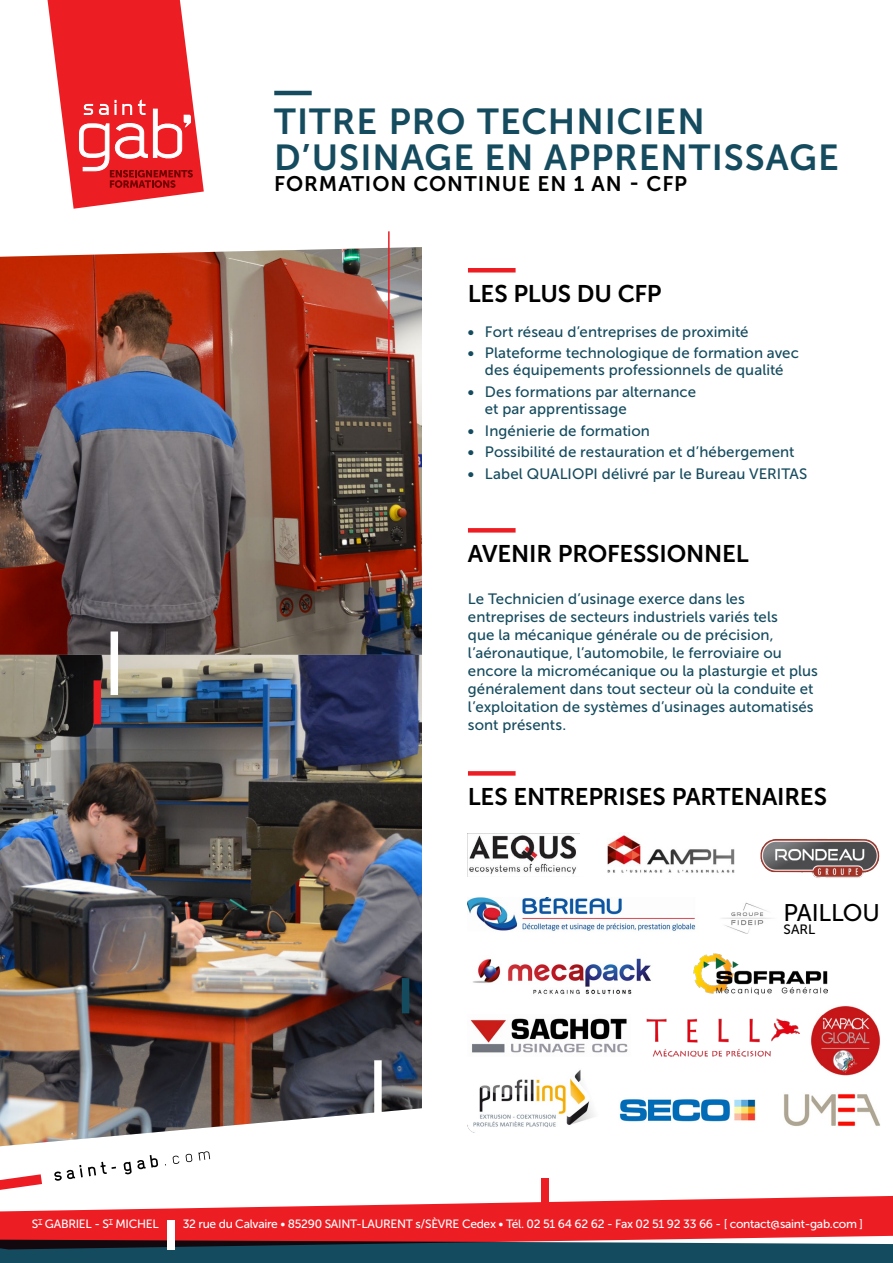
<style>
.page{position:relative;width:893px;height:1263px;background:#fff}
.page>*{position:absolute;margin:0;border:0;box-sizing:border-box;transform-origin:0 0}
.t1{font:36px/36px "Museo Sans 700";letter-spacing:.03em;color:#154b5e}
.t2{font:24px "Museo Sans 700";letter-spacing:-.01em;color:#000}
.t3{font:24px "Museo Sans 500";letter-spacing:-.01em;color:#000}
.t4{font:21px "Museo Sans 700";letter-spacing:.045em;color:#000}
.t5{font:15px/18px "Museo Sans 500";letter-spacing:.005em;color:#154b5e}
.t6{font:13.5px "Museo Sans 500";color:#000}
.t7{font:12px "Museo Sans 500";letter-spacing:-.025em;color:#fff}
.s1{font-family:"Museo Sans 700"}
</style>
<div class="page">
<svg style="left:47px;top:0;width:157px;height:209px"></svg>
<div style="left:0;top:1249px;width:893px;height:14px;background:#154b5e"></div>
<svg style="left:0;top:1196px;width:893px;height:53px;fill:#ed1d24"></svg>
<div style="left:167px;top:1220px;width:7px;height:29px;background:#fff"></div>
<div style="left:541px;top:1178px;width:8px;height:30px;background:#ed1d24"></div>
<img style="left:0;top:247px;width:422px;height:899px">
<hr style="left:388px;top:231px;width:2px;height:153px;background:#ed1d24">
<div style="left:402px;top:978px;width:7px;height:35px;background:#154b5e"></div>
<div style="left:111px;top:631px;width:7px;height:64px;background:#fff"></div>
<div style="left:374px;top:1060px;width:8px;height:64px;background:#fff"></div>
<div style="left:94px;top:680px;width:7px;height:44px;background:#ed1d24"></div>
<hr style="left:468px;top:268px;width:48px;height:4px;background:#ed1d24">
<div style="left:468px;top:528px;width:48px;height:5px;background:#ed1d24"></div>
<div style="left:468px;top:771px;width:48px;height:5px;background:#ed1d24"></div>
<img style="left:468px;top:833px;width:112px;height:41px">
<img style="left:607px;top:834px;width:128px;height:39px">
<img style="left:468px;top:897px;width:304px;height:36px">
<img style="left:811px;top:1006px;width:69px;height:69px">
<img style="left:473px;top:958px;width:178px;height:36px">
<img style="left:693px;top:953px;width:135px;height:42px">
<img style="left:646px;top:1019px;width:153px;height:38px">
<img style="left:470px;top:1018px;width:158px;height:35px">
<img style="left:468px;top:1069px;width:127px;height:64px">
<img style="left:760px;top:839px;width:120px;height:39px">
<img style="left:619px;top:1099px;width:137px;height:23px">
<img style="left:783px;top:1094px;width:97px;height:33px">
<hr style="left:274px;top:91px;width:38px;height:4px;background:#154b5e">
<div style="left:0;top:1148px;width:176px;height:49px;background:#fff"></div>
<svg style="left:54px;top:1151px;width:156px;height:30px"></svg>
<svg style="left:0;top:1174px;width:42px;height:16px"></svg>
<h1 class="t1" style="left:274px;top:103px;width:566px">TITRE PRO TECHNICIEN<br>D’USINAGE EN APPRENTISSAGE</h1>
<h3 class="t4" style="left:274px;top:172px;width:414px">FORMATION CONTINUE EN 1 AN - CFP</h3>
<h2 class="t2" style="left:468px;top:281px;width:195px">LES PLUS DU CFP</h2>
<p class="t5" style="left:468px;top:322px;width:282px"><span class="s1">•</span> Fort réseau d’entreprises de proximité</p>
<p class="t5" style="left:468px;top:344px;width:332px;line-height:17.2px;text-align:center"><span class="s1">•</span> Plateforme technologique de formation avec des équipements professionnels de qualité</p>
<p class="t5" style="left:485px;top:383px;width:213px;line-height:17.2px;text-indent:-17px"><span class="s1">•</span> Des formations par alternance et par apprentissage</p>
<p class="t5" style="left:468px;top:421px;width:184px"><span class="s1">•</span> Ingénierie de formation</p>
<p class="t5" style="left:468px;top:443px;width:328px"><span class="s1">•</span> Possibilité de restauration et d’hébergement</p>
<p class="t5" style="left:468px;top:464px;width:341px"><span class="s1">•</span> Label QUALIOPI délivré par le Bureau VERITAS</p>
<h2 class="t2" style="left:468px;top:541px;width:282px">AVENIR PROFESSIONNEL</h2>
<p class="t5" style="left:468px;top:590px;width:351px">Le Technicien d’usinage exerce dans les entreprises de secteurs industriels variés tels<br>que la mécanique générale ou de précision, l’aéronautique, l’automobile, le ferroviaire ou encore la micromécanique ou la plasturgie et plus généralement dans tout secteur où la conduite et l’exploitation de systèmes d’usinages automatisés sont présents.</p>
<h2 class="t2" style="left:468px;top:784px;width:361px">LES ENTREPRISES PARTENAIRES</h2>
<h2 class="t3" style="left:783px;top:899px;width:98px">PAILLOU</h2>
<p class="t6" style="left:783px;top:922px;width:33px">SARL</p>
<p class="t7" style="left:32px;top:1217px;width:833px">S<sup>T</sup> GABRIEL - S<sup>T</sup> MICHEL • 32 rue du Calvaire • 85290 SAINT-LAURENT s/SÈVRE Cedex • Tél. 02 51 64 62 62 - Fax 02 51 92 33 66 - [ contact@saint-gab.com ]</p>
</div>
